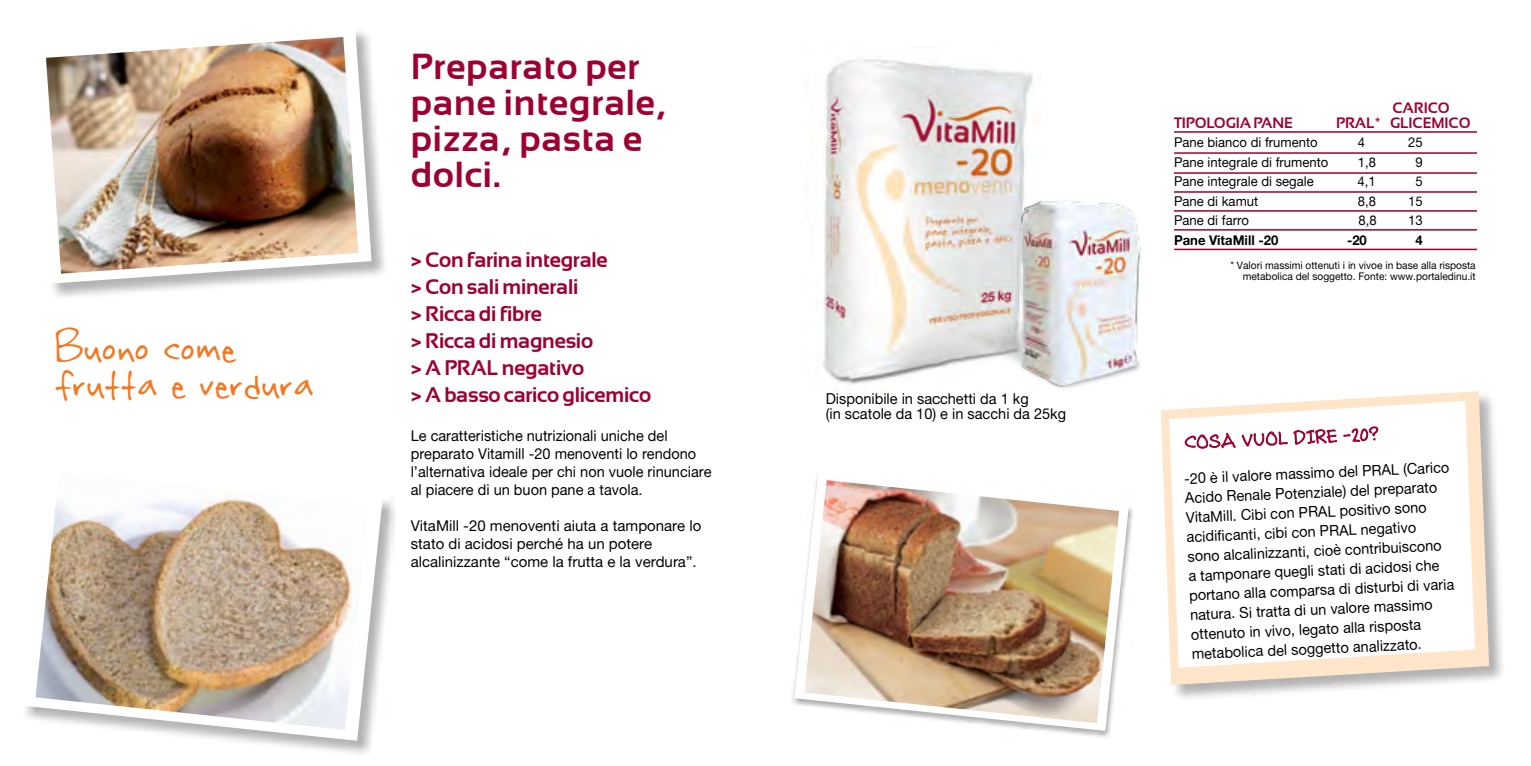
<style>
.page{position:relative;width:1531px;height:766px;background:#fff}
.page>*{position:absolute;margin:0;border:0;box-sizing:border-box;transform-origin:0 0}
.t1{font:49.5px/36px "Rabiohead";letter-spacing:-.01em;color:#f47721}
.t2{font:700 36px/36px "Sansation";letter-spacing:.025em;color:#9e0032}
.t3{font:700 21px/27px "Sansation";letter-spacing:-.01em;color:#9e0032}
.t4{font:21px "Rabiohead";color:#9e0032}
.t5{font:15px/19.5px "Alte Haas Grotesk";color:#000}
.t6{font:700 15px "Sansation";letter-spacing:-.01em;color:#9e0032}
.t7{font:13.5px "Alte Haas Grotesk";color:#000}
.t8{font:13.5px "Alte Haas Grotesk Bold";color:#000}
.t9{font:10.5px/10.5px "Alte Haas Grotesk";color:#000;text-align:right}
</style>
<div class="page">
<div style="left:1161px;top:392px;width:345px;height:309px;background:#000;opacity:.3"></div>
<svg style="left:1160px;top:391px;width:329px;height:293px;fill:#ffe6ca"></svg>
<svg style="left:1169px;top:401px;width:306px;height:266px"></svg>
<svg style="left:1184px;top:397px;width:194px;height:84px"></svg>
<div style="left:34px;top:28px;width:354px;height:271px;background:#000;opacity:.3"></div>
<svg style="left:34px;top:28px;width:337px;height:255px"></svg>
<img style="left:46px;top:37px;width:312px;height:236px">
<div style="left:22px;top:462px;width:377px;height:294px;background:#000;opacity:.3"></div>
<svg style="left:22px;top:462px;width:361px;height:278px"></svg>
<img style="left:35px;top:472px;width:334px;height:257px">
<img style="left:822px;top:59px;width:211px;height:326px">
<img style="left:937px;top:181px;width:204px;height:207px">
<hr style="left:1174px;top:131px;width:303px;height:2px;background:#9e0032">
<hr style="left:1174px;top:152px;width:303px;height:2px;background:#9e0032">
<hr style="left:1174px;top:172px;width:303px;height:2px;background:#9e0032">
<hr style="left:1174px;top:191px;width:303px;height:2px;background:#9e0032">
<hr style="left:1174px;top:210px;width:303px;height:1px;background:#9e0032">
<hr style="left:1174px;top:229px;width:303px;height:1px;background:#9e0032">
<hr style="left:1174px;top:248px;width:303px;height:2px;background:#9e0032">
<div style="left:792px;top:472px;width:342px;height:266px;background:#000;opacity:.3"></div>
<svg style="left:794px;top:472px;width:335px;height:258px"></svg>
<img style="left:804px;top:480px;width:315px;height:243px">
<h1 class="t1" style="left:54px;top:329px;width:261px">Buono come frutta e verdura</h1>
<h2 class="t2" style="left:411px;top:49px;width:257px">Preparato per pane integrale, pizza, pasta e dolci.</h2>
<h3 class="t3" style="left:411px;top:246px;width:242px">&gt; Con farina integrale<br>&gt; Con sali minerali<br>&gt; Ricca di fibre<br>&gt; Ricca di magnesio<br>&gt; A PRAL negativo<br>&gt; A basso carico glicemico</h3>
<p class="t5" style="left:411px;top:426px;width:302px;line-height:18px">Le caratteristiche nutrizionali uniche del preparato Vitamill -20 menoventi lo rendono l’alternativa ideale per chi non vuole rinunciare al piacere di un buon pane a tavola.</p>
<p class="t5" style="left:411px;top:516px;width:292px;line-height:18px">VitaMill -20 menoventi aiuta a tamponare lo stato di acidosi perché ha un potere alcalinizzante “come la frutta e la verdura”.</p>
<p class="t5" style="left:826px;top:391px;width:242px;line-height:15px">Disponibile in sacchetti da 1 kg<br>(in scatole da 10) e in sacchi da 25kg</p>
<p class="t6" style="left:1392px;top:99px;width:59px">CARICO</p>
<p class="t6" style="left:1174px;top:114px;width:121px">TIPOLOGIA PANE</p>
<p class="t6" style="left:1336px;top:114px;width:136px">PRAL* GLICEMICO</p>
<p class="t7" style="left:1174px;top:134px;width:145px">Pane bianco di frumento</p>
<p class="t7" style="left:1358px;top:134px;width:9px">4</p>
<p class="t7" style="left:1408px;top:134px;width:16px">25</p>
<p class="t7" style="left:1174px;top:154px;width:156px">Pane integrale di frumento</p>
<p class="t7" style="left:1358px;top:154px;width:20px">1,8</p>
<p class="t7" style="left:1415px;top:154px;width:9px">9</p>
<p class="t7" style="left:1174px;top:173px;width:141px">Pane integrale di segale</p>
<p class="t7" style="left:1357px;top:173px;width:20px">4,1</p>
<p class="t7" style="left:1415px;top:173px;width:9px">5</p>
<p class="t7" style="left:1174px;top:193px;width:86px">Pane di kamut</p>
<p class="t7" style="left:1358px;top:193px;width:20px">8,8</p>
<p class="t7" style="left:1408px;top:193px;width:16px">15</p>
<p class="t7" style="left:1174px;top:212px;width:76px">Pane di farro</p>
<p class="t7" style="left:1358px;top:212px;width:20px">8,8</p>
<p class="t7" style="left:1408px;top:212px;width:16px">13</p>
<p class="t8" style="left:1174px;top:231px;width:106px">Pane VitaMill -20</p>
<p class="t8" style="left:1347px;top:231px;width:21px">-20</p>
<p class="t8" style="left:1415px;top:231px;width:9px">4</p>
<p class="t9" style="left:1230px;top:260px;width:247px">* Valori massimi ottenuti i in vivoe in base alla risposta metabolica del soggetto. Fonte: www.portaledinu.it</p>
<h3 class="t4" style="left:1184px;top:428px;width:196px;rotate:-2deg">COSA VUOL DIRE -20?</h3>
<p class="t5" style="left:1184px;top:467px;width:268px;rotate:-2deg">-20 è il valore massimo del PRAL (Carico Acido Renale Potenziale) del preparato VitaMill. Cibi con PRAL positivo sono acidifi canti, cibi con PRAL negativo<br>sono alcalinizzanti, cioè contribuiscono<br>a tamponare quegli stati di acidosi che portano alla comparsa di disturbi di varia natura. Si tratta di un valore massimo ottenuto in vivo, legato alla risposta metabolica del soggetto analizzato.</p>
</div>
